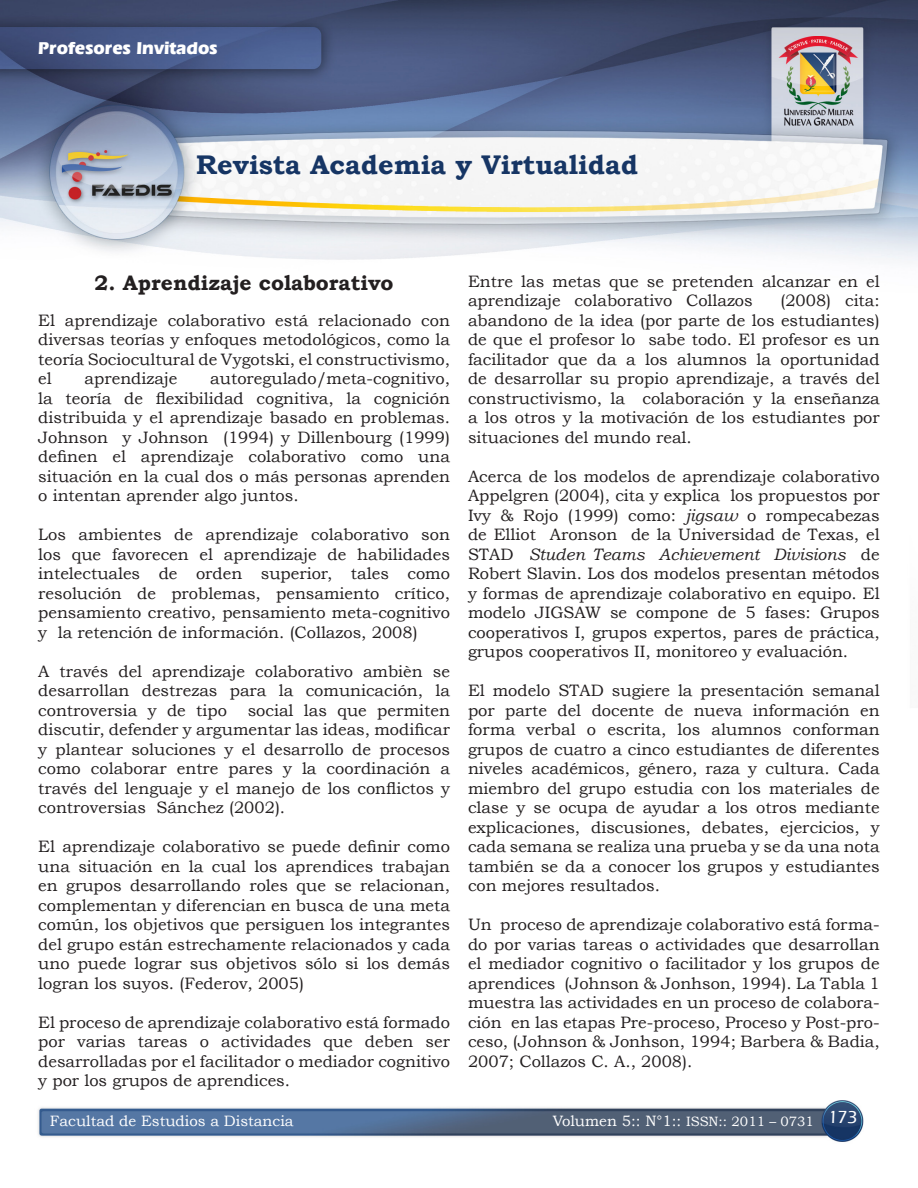
<style>
.page{position:relative;width:918px;height:1188px;background:#fff}
.page>*{position:absolute;margin:0;border:0;box-sizing:border-box;transform-origin:0 0}
.t1{font:700 27px "Bookman Old Style";color:#163564}
.Sub_titulos{font:700 21px "Bookman Old Style";color:#231f20}
.t2{font:700 18px "Eras IT Cby BT";color:#fff}
.t3{font:500 18px "Eras ITC";color:#fff}
.Contenidos_Español{font:16.5px/19.5px "Bookman Old Style";color:#231f20;text-align:justify}
.t4{font:15px "Bookman Old Style";color:#fff}
.s1{font-style:italic}
.s2{font-size:13.5px}
</style>
<div class="page">
<img style="left:0;top:0;width:918px;height:1142px">
<p class="t2" style="left:38px;top:37px;width:181px">Profesores Invitados</p>
<h1 class="t1" style="left:196px;top:149px;width:443px">Revista Academia y Virtualidad</h1>
<p class="Sub_titulos" style="left:95px;top:270px;width:301px">2. Aprendizaje colaborativo</p>
<p class="Contenidos_Español" style="left:38px;top:310px;width:413px">El aprendizaje colaborativo está relacionado con diversas teorías y enfoques metodológicos, como la teoría Sociocultural de Vygotski, el constructivismo, el</p>
<p class="Contenidos_Español" style="left:38px;top:369px;width:413px;text-indent:172px">autoregulado/meta-cognitivo, la teoría de flexibilidad cognitiva, la cognición distribuida y el aprendizaje basado en problemas.<br>Johnson y Johnson (1994) y Dillenbourg (1999) definen el aprendizaje colaborativo como una situación en la cual dos o más personas aprenden o intentan aprender algo juntos.</p>
<p class="Contenidos_Español" style="left:38px;top:525px;width:413px">Los ambientes de aprendizaje colaborativo son los que favorecen el aprendizaje de habilidades intelectuales de orden superior, tales como resolución de problemas, pensamiento crítico, pensamiento creativo, pensamiento meta-cognitivo y la retención de información. (Collazos, 2008)</p>
<p class="Contenidos_Español" style="left:38px;top:661px;width:413px">A través del aprendizaje colaborativo ambièn se desarrollan destrezas para la comunicación, la controversia y de tipo</p>
<p class="Contenidos_Español" style="left:85px;top:369px;width:94px">aprendizaje</p>
<p class="Contenidos_Español" style="left:38px;top:700px;width:413px;text-indent:209px">social las que permiten discutir, defender y argumentar las ideas, modificar y plantear soluciones y el desarrollo de procesos como colaborar entre pares y la coordinación a través del lenguaje y el manejo de los conflictos y controversias Sánchez (2002).</p>
<p class="Contenidos_Español" style="left:38px;top:837px;width:413px">El aprendizaje colaborativo se puede definir como una situación en la cual los aprendices trabajan en grupos desarrollando roles que se relacionan, complementan y diferencian en busca de una meta común, los objetivos que persiguen los integrantes del grupo están estrechamente relacionados y cada uno puede lograr sus objetivos sólo si los demás logran los suyos. (Federov, 2005)</p>
<p class="Contenidos_Español" style="left:38px;top:1012px;width:413px">El proceso de aprendizaje colaborativo está formado por varias tareas o actividades que deben ser desarrolladas por el facilitador o mediador cognitivo y por los grupos de aprendices.</p>
<p class="Contenidos_Español" style="left:468px;top:272px;width:413px">Entre las metas que se pretenden alcanzar en el aprendizaje colaborativo Collazos</p>
<p class="Contenidos_Español" style="left:468px;top:291px;width:413px;text-indent:312px">(2008) cita: abandono de la idea (por parte de los estudiantes) de que el profesor lo sabe todo. El profesor es un facilitador que da a los alumnos la oportunidad de desarrollar su propio aprendizaje, a través del constructivismo, la colaboración y la enseñanza a los otros y la motivación de los estudiantes por situaciones del mundo real.</p>
<p class="Contenidos_Español" style="left:468px;top:467px;width:413px">Acerca de los modelos de aprendizaje colaborativo Appelgren (2004), cita y explica los propuestos por Ivy &amp; Rojo (1999) como: <span class="s1">jigsaw</span> o rompecabezas de Elliot Aronson de la Universidad de Texas, el STAD <span class="s1">Studen Teams Achievement Divisions</span> de Robert Slavin. Los dos modelos presentan métodos y formas de aprendizaje colaborativo en equipo. El modelo JIGSAW se compone de 5 fases: Grupos cooperativos I, grupos expertos, pares de práctica, grupos cooperativos II, monitoreo y evaluación.</p>
<p class="Contenidos_Español" style="left:468px;top:681px;width:413px">El modelo STAD sugiere la presentación semanal por parte del docente de nueva información en forma verbal o escrita, los alumnos conforman grupos de cuatro a cinco estudiantes de diferentes niveles académicos, género, raza y cultura. Cada miembro del grupo estudia con los materiales de clase y se ocupa de ayudar a los otros mediante explicaciones, discusiones, debates, ejercicios, y cada semana se realiza una prueba y se da una nota también se da a conocer los grupos y estudiantes con mejores resultados.</p>
<p class="Contenidos_Español" style="left:468px;top:915px;width:413px">Un proceso de aprendizaje colaborativo está forma&shy;do por varias tareas o actividades que desarrollan el mediador cognitivo o facilitador y los grupos de aprendices (Johnson &amp; Jonhson, 1994). La Tabla 1 muestra las actividades en un proceso de colabora&shy;ción en las etapas Pre-proceso, Proceso y Post-pro&shy;ceso, (Johnson &amp; Jonhson, 1994; Barbera &amp; Badia, 2007; Collazos C. A., 2008).</p>
<p class="t4" style="left:50px;top:1113px;width:245px">Facultad de Estudios a Distancia</p>
<p class="t4" style="left:553px;top:1113px;width:263px">Volumen 5:: N°1:: <span class="s2">ISSN:: 2011 – 0731</span></p>
<p class="t3" style="left:828px;top:1107px;width:31px">173</p>
</div>
